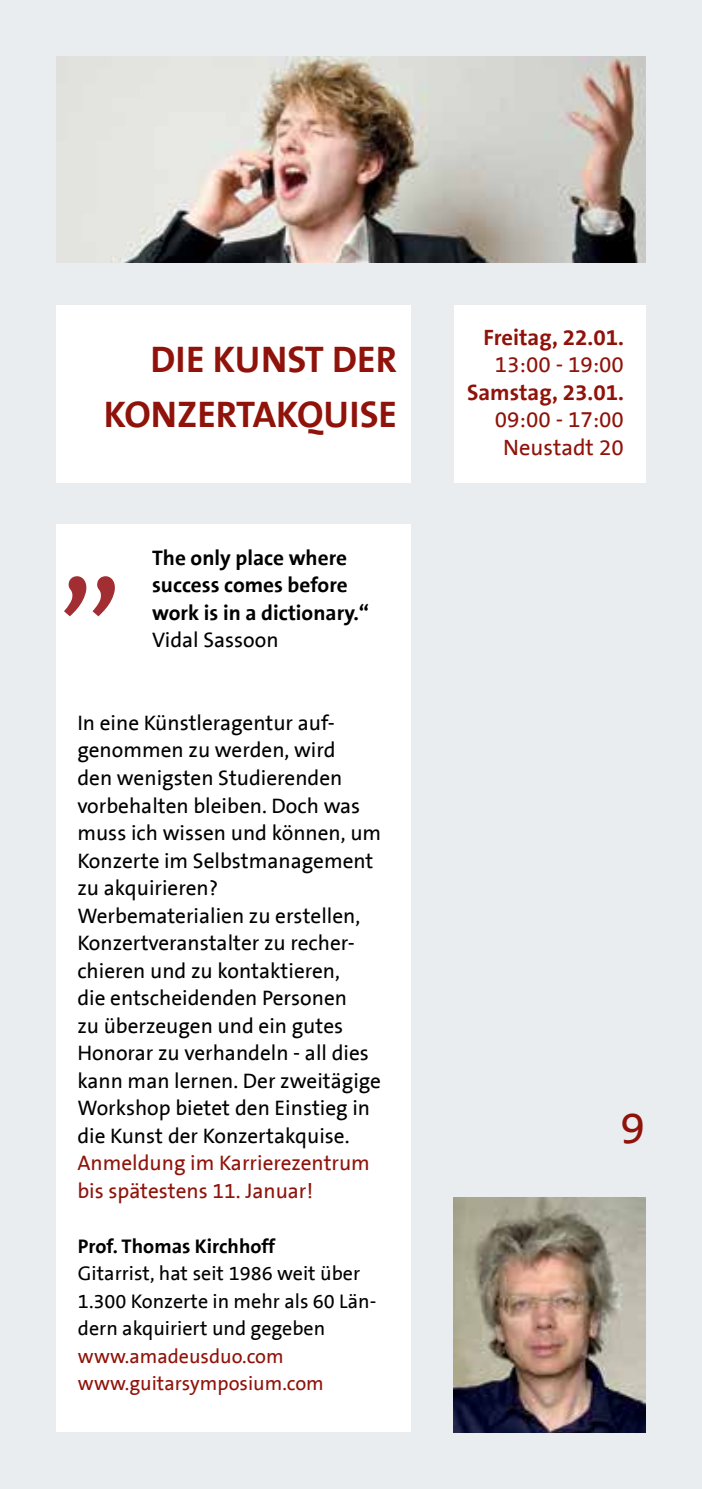
<style>
.page{position:relative;width:702px;height:1489px;background:#fff}
.page>*{position:absolute;margin:0;border:0;box-sizing:border-box;transform-origin:0 0}
.t1{font:150px "The Sans B5 Plain";color:#a22d32}
.t2{font:45px "The Sans B5 Plain";color:#8f130a}
.t3{font:700 37.5px/55px "The Sans B7";color:#8f130a;text-align:right}
.t4{font:22.5px/27.5px "The Sans B5 Plain";color:#8f130a;text-align:center}
.t5{font:700 22.5px "The Sans B7";color:#8f130a}
.t6{font:21.25px/27.5px "The Sans B5 Plain";color:#000}
.t7{font:700 21.25px/27.5px "The Sans B7";color:#000}
.t8{font:21.25px/27.5px "The Sans B5 Plain";color:#8f130a}
.t9{font:20px/27.5px "The Sans B5 Plain";color:#000}
.t10{font:20px/27.5px "The Sans B5 Plain";color:#8f130a}
.t11{font:700 20px "The Sans B7";color:#000}
</style>
<div class="page">
<div style="left:0;top:0;width:702px;height:1488px;background:#eaedef"></div>
<div style="left:57px;top:305px;width:354px;height:177px;background:#fff"></div>
<div style="left:57px;top:524px;width:354px;height:907px;background:#fff"></div>
<div style="left:454px;top:305px;width:191px;height:177px;background:#fff"></div>
<img style="left:57px;top:57px;width:588px;height:205px">
<img style="left:454px;top:1197px;width:191px;height:234px">
<h3 class="t3" style="left:104px;top:332px;width:295px">DIE KUNST DER<br>KONZERTAKQUISE</h3>
<h1 class="t1" style="left:58px;top:446px;width:66px">„</h1>
<p class="t7" style="left:152px;top:544px;width:218px">The only place where success comes before work is in a dictionary.“</p>
<p class="t6" style="left:152px;top:626px;width:128px">Vidal Sassoon</p>
<p class="t6" style="left:77px;top:709px;width:305px">In eine Künstleragentur auf&shy;genommen zu werden, wird<br>den wenigsten Studierenden vorbehalten bleiben. Doch was muss ich wissen und können, um<br>Konzerte im Selbstmanagement zu akquirieren?<br>Werbematerialien zu erstellen,<br>Konzertveranstalter zu recher&shy;chieren und zu kontaktieren,<br>die entscheidenden Personen<br>zu überzeugen und ein gutes<br>Honorar zu verhandeln - all dies kann man lernen. Der zweitägige<br>Workshop bietet den Einstieg in die Kunst der Konzertakquise.</p>
<p class="t8" style="left:77px;top:1149px;width:294px">Anmeldung im Karrierezentrum bis spätestens 11. Januar!</p>
<p class="t11" style="left:78px;top:1232px;width:199px">Prof. Thomas Kirchhoff</p>
<p class="t9" style="left:78px;top:1259px;width:300px">Gitarrist, hat seit 1986 weit über<br>1.300 Konzerte in mehr als 60 Län&shy;dern akquiriert und gegeben</p>
<p class="t10" style="left:78px;top:1342px;width:247px">www.amadeusduo.com www.guitarsymposium.com</p>
<p class="t5" style="left:483px;top:323px;width:142px">Freitag, 22.01.</p>
<p class="t4" style="left:495px;top:351px;width:131px">13:00 - 19:00</p>
<p class="t5" style="left:467px;top:378px;width:158px">Samstag, 23.01.</p>
<p class="t4" style="left:495px;top:406px;width:131px">09:00 - 17:00<br>Neustadt 20</p>
<h2 class="t2" style="left:620px;top:1098px;width:26px">9</h2>
</div>
